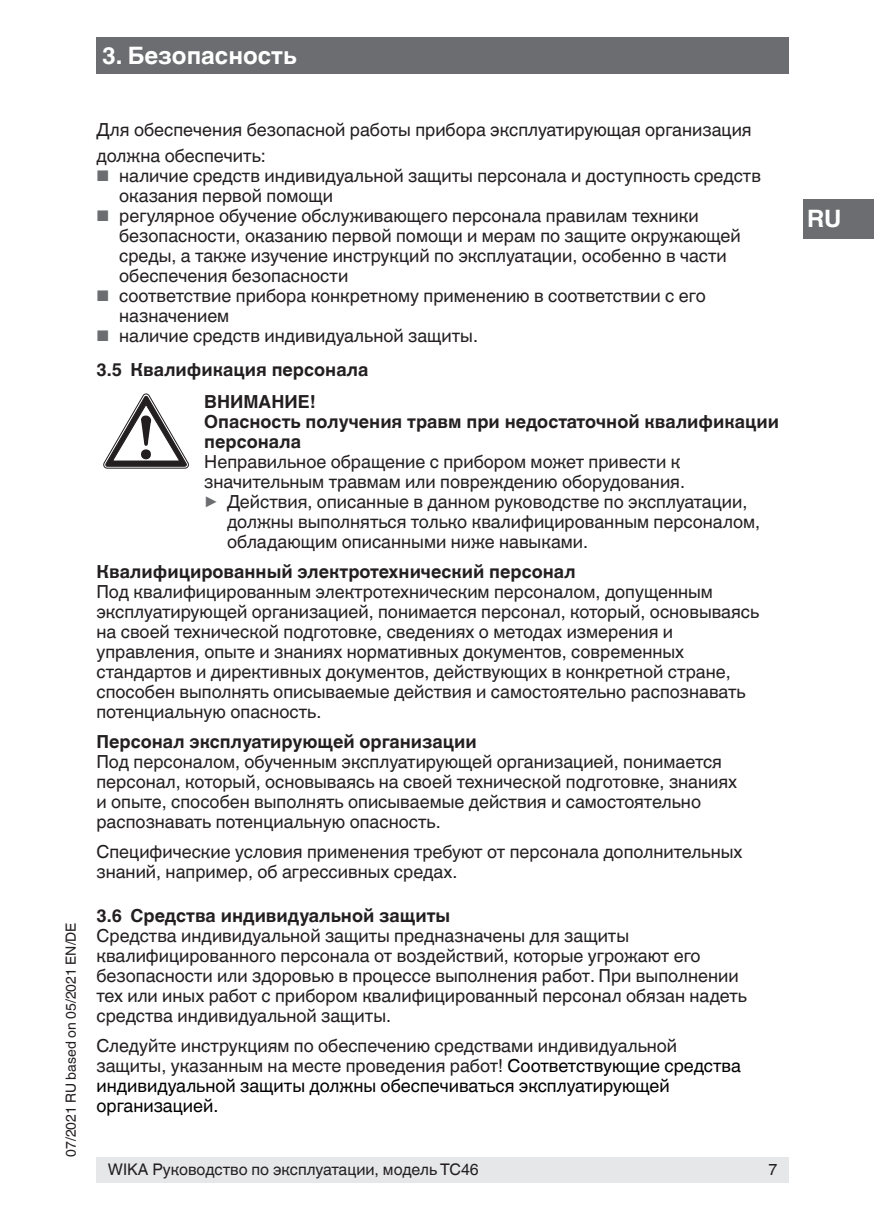
<style>
.page{position:relative;width:874px;height:1225px;background:#fff}
.page>*{position:absolute;margin:0;border:0;box-sizing:border-box;transform-origin:0 0}
.t1{font:700 24px "Helvetica World";color:#fff}
.t2{font:18px/20px "Helvetica World";color:#231f20}
.t3{font:700 18px/20px "Helvetica World";color:#231f20}
.t4{font:16px "Helvetica World";color:#231f20}
.t5{font:14px "Helvetica World";color:#231f20}
.s1{font-size:15.4px;color:#6c6d70}
.s2{font-size:17.8px;color:#6c6d70}
.s3{color:#000}
</style>
<div class="page">
<div style="left:96px;top:1157px;width:692px;height:25px;background:#e6e7e9"></div>
<div style="left:96px;top:37px;width:692px;height:37px;background:#6c6d70"></div>
<div style="left:802px;top:199px;width:71px;height:39px;background:#6c6d70"></div>
<svg style="left:103px;top:394px;width:85px;height:74px"></svg>
<h1 class="t1" style="left:102px;top:42px;width:196px">3. Безопасность</h1>
<p class="t5" style="left:63px;top:1157px;width:236px;rotate:-90deg">07/2021 RU based on 05/2021 EN/DE</p>
<p class="t2" style="left:96px;top:117px;width:656px;line-height:26px">Для обеспечения безопасной работы прибора эксплуатирующая организация должна обеспечить:</p>
<p class="t2" style="left:119px;top:166px;width:643px;text-indent:-23px"><span class="s1">■</span> наличие средств индивидуальной защиты персонала и доступность средств оказания первой помощи</p>
<p class="t2" style="left:119px;top:206px;width:622px;text-indent:-23px"><span class="s1">■</span> регулярное обучение обслуживающего персонала правилам техники безопасности, оказанию первой помощи и мерам по защите окружающей среды, а также изучение инструкций по эксплуатации, особенно в части обеспечения безопасности</p>
<p class="t2" style="left:119px;top:286px;width:587px;text-indent:-23px"><span class="s1">■</span> соответствие прибора конкретному применению в соответствии с его назначением</p>
<p class="t2" style="left:96px;top:326px;width:383px"><span class="s1">■</span> наличие средств индивидуальной защиты.</p>
<p class="t3" style="left:96px;top:359px;width:273px">3.5 Квалификация персонала</p>
<p class="t3" style="left:204px;top:391px;width:113px">ВНИМАНИЕ!</p>
<p class="t3" style="left:204px;top:411px;width:576px">Опасность получения травм при недостаточной квалификации персонала</p>
<p class="t2" style="left:204px;top:451px;width:477px">Неправильное обращение с прибором может привести к</p>
<p class="t2" style="left:204px;top:471px;width:482px">значительным травмам или повреждению оборудования.</p>
<p class="t2" style="left:204px;top:491px;width:544px"><span class="s2">▶</span> Действия, описанные в данном руководстве по эксплуатации,</p>
<p class="t2" style="left:227px;top:511px;width:534px">должны выполняться только квалифицированным персоналом,</p>
<p class="t2" style="left:227px;top:531px;width:362px">обладающим описанными ниже навыками.</p>
<p class="t3" style="left:96px;top:561px;width:480px">Квалифицированный электротехнический персонал</p>
<p class="t2" style="left:96px;top:581px;width:664px">Под квалифицированным электротехническим персоналом, допущенным эксплуатирующей организацией, понимается персонал, который, основываясь на своей технической подготовке, сведениях о методах измерения и управления, опыте и знаниях нормативных документов, современных стандартов и директивных документов, действующих в конкретной стране, способен выполнять описываемые действия и самостоятельно распознавать потенциальную опасность.</p>
<p class="t3" style="left:96px;top:731px;width:381px">Персонал эксплуатирующей организации</p>
<p class="t2" style="left:96px;top:751px;width:642px">Под персоналом, обученным эксплуатирующей организацией, понимается персонал, который, основываясь на своей технической подготовке, знаниях и опыте, способен выполнять описываемые действия и самостоятельно распознавать потенциальную опасность.</p>
<p class="t2" style="left:96px;top:841px;width:647px">Специфические условия применения требуют от персонала дополнительных знаний, например, об агрессивных средах.</p>
<p class="t3" style="left:96px;top:905px;width:355px">3.6 Средства индивидуальной защиты</p>
<p class="t2" style="left:96px;top:925px;width:651px">Средства индивидуальной защиты предназначены для защиты квалифицированного персонала от воздействий, которые угрожают его безопасности или здоровью в процессе выполнения работ. При выполнении тех или иных работ с прибором квалифицированный персонал обязан надеть средства индивидуальной защиты.</p>
<p class="t2" style="left:96px;top:1035px;width:645px">Следуйте инструкциям по обеспечению средствами индивидуальной защиты, указанным на месте проведения работ! <span class="s3">Соответствующие средства индивидуальной защиты должны обеспечиваться эксплуатирующей организацией.</span></p>
<p class="t4" style="left:108px;top:1160px;width:372px">WIKA Руководство по эксплуатации, модель TC46</p>
<p class="t4" style="left:768px;top:1160px;width:10px">7</p>
<h1 class="t1" style="left:806px;top:205px;width:36px">RU</h1>
</div>
